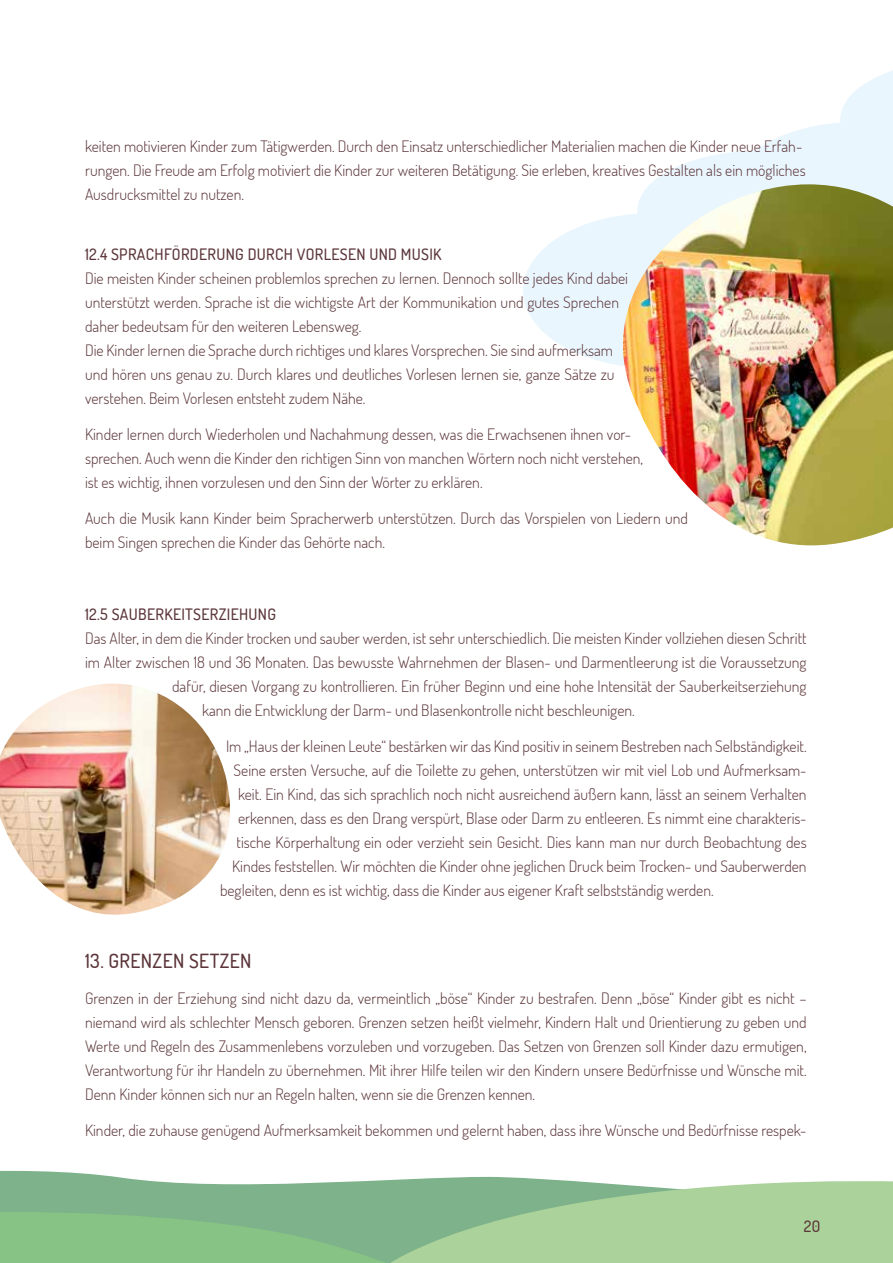
<style>
.page{position:relative;width:893px;height:1263px;background:#fff}
.page>*{position:absolute;margin:0;border:0;box-sizing:border-box;transform-origin:0 0}
.t1{font:500 19.5px "Dosis";letter-spacing:.02em;color:#5b3539}
.t2{font:300 15.75px/24px "Dosis";color:#5b3539}
.t3{font:500 15.75px "Dosis";letter-spacing:.02em;color:#5b3539}
</style>
<div class="page">
<svg style="left:0;top:1170px;width:225px;height:22px;fill:#7db28a"></svg>
<svg style="left:0;top:1192px;width:225px;height:71px;background:#83bd86"></svg>
<svg style="left:225px;top:1176px;width:668px;height:87px;background:#9ec99a"></svg>
<div style="left:523px;top:213px;width:258px;height:155px;background:#eaf6fe;border-radius:50%"></div>
<svg style="left:682px;top:71px;width:211px;height:113px"></svg>
<img style="left:600px;top:184px;width:293px;height:362px">
<img style="left:0;top:684px;width:230px;height:231px">
<p class="t2" style="left:85px;top:133px;width:722px">keiten motivieren Kinder zum Tätigwerden. Durch den Einsatz unterschiedlicher Materialien machen die Kinder neue Erfah&shy;rungen. Die Freude am Erfolg motiviert die Kinder zur weiteren Betätigung. Sie erleben, kreatives Gestalten als ein mögliches<br>Ausdrucksmittel zu nutzen.</p>
<p class="t3" style="left:85px;top:244px;width:358px">12.4 SPRACHFÖRDERUNG DURCH VORLESEN UND MUSIK</p>
<p class="t2" style="left:85px;top:265px;width:545px">Die meisten Kinder scheinen problemlos sprechen zu lernen. Dennoch sollte jedes Kind dabei unterstützt werden. Sprache ist die wichtigste Art der Kommunikation und gutes Sprechen daher bedeutsam für den weiteren Lebensweg.<br>Die Kinder lernen die Sprache durch richtiges und klares Vorsprechen. Sie sind aufmerksam und hören uns genau zu. Durch klares und deutliches Vorlesen lernen sie, ganze Sätze zu verstehen. Beim Vorlesen entsteht zudem Nähe.</p>
<p class="t2" style="left:85px;top:421px;width:560px">Kinder lernen durch Wiederholen und Nachahmung dessen, was die Erwachsenen ihnen vor&shy;sprechen. Auch wenn die Kinder den richtigen Sinn von manchen Wörtern noch nicht verstehen, ist es wichtig, ihnen vorzulesen und den Sinn der Wörter zu erklären.</p>
<p class="t2" style="left:85px;top:505px;width:605px">Auch die Musik kann Kinder beim Spracherwerb unterstützen. Durch das Vorspielen von Liedern und beim Singen sprechen die Kinder das Gehörte nach.</p>
<p class="t3" style="left:85px;top:604px;width:193px">12.5 SAUBERKEITSERZIEHUNG</p>
<p class="t2" style="left:85px;top:625px;width:723px">Das Alter, in dem die Kinder trocken und sauber werden, ist sehr unterschiedlich. Die meisten Kinder vollziehen diesen Schritt</p>
<p class="t2" style="left:85px;top:649px;width:723px">im Alter zwischen 18 und 36 Monaten. Das bewusste Wahrnehmen der Blasen- und Darmentleerung ist die Voraussetzung</p>
<p class="t2" style="left:172px;top:673px;width:636px">dafür, diesen Vorgang zu kontrollieren. Ein früher Beginn und eine hohe Intensität der Sauberkeitserziehung</p>
<p class="t2" style="left:202px;top:697px;width:434px">kann die Entwicklung der Darm- und Blasenkontrolle nicht beschleunigen.</p>
<p class="t2" style="left:226px;top:733px;width:582px">Im „Haus der kleinen Leute“ bestärken wir das Kind positiv in seinem Bestreben nach Selbständigkeit.</p>
<p class="t2" style="left:234px;top:757px;width:575px">Seine ersten Versuche, auf die Toilette zu gehen, unterstützen wir mit viel Lob und Aufmerksam-</p>
<p class="t2" style="left:238px;top:781px;width:570px">keit. Ein Kind, das sich sprachlich noch nicht ausreichend äußern kann, lässt an seinem Verhalten</p>
<p class="t2" style="left:238px;top:805px;width:570px">erkennen, dass es den Drang verspürt, Blase oder Darm zu entleeren. Es nimmt eine charakteris-</p>
<p class="t2" style="left:237px;top:829px;width:572px">tische Körperhaltung ein oder verzieht sein Gesicht. Dies kann man nur durch Beobachtung des</p>
<p class="t2" style="left:232px;top:853px;width:576px">Kindes feststellen. Wir möchten die Kinder ohne jeglichen Druck beim Trocken- und Sauberwerden</p>
<p class="t2" style="left:220px;top:877px;width:495px">begleiten, denn es ist wichtig, dass die Kinder aus eigener Kraft selbstständig werden.</p>
<p class="t1" style="left:85px;top:948px;width:168px">13. GRENZEN SETZEN</p>
<p class="t2" style="left:85px;top:985px;width:723px;text-align:justify">Grenzen in der Erziehung sind nicht dazu da, vermeintlich „böse“ Kinder zu bestrafen. Denn „böse“ Kinder gibt es nicht – niemand wird als schlechter Mensch geboren. Grenzen setzen heißt vielmehr, Kindern Halt und Orientierung zu geben und Werte und Regeln des Zusammenlebens vorzuleben und vorzugeben. Das Setzen von Grenzen soll Kinder dazu ermutigen, Verantwortung für ihr Handeln zu übernehmen. Mit ihrer Hilfe teilen wir den Kindern unsere Bedürfnisse und Wünsche mit.<br>Denn Kinder können sich nur an Regeln halten, wenn sie die Grenzen kennen.</p>
<p class="t2" style="left:85px;top:1117px;width:723px">Kinder, die zuhause genügend Aufmerksamkeit bekommen und gelernt haben, dass ihre Wünsche und Bedürfnisse respek-</p>
<p class="t3" style="left:804px;top:1216px;width:18px">20</p>
</div>
